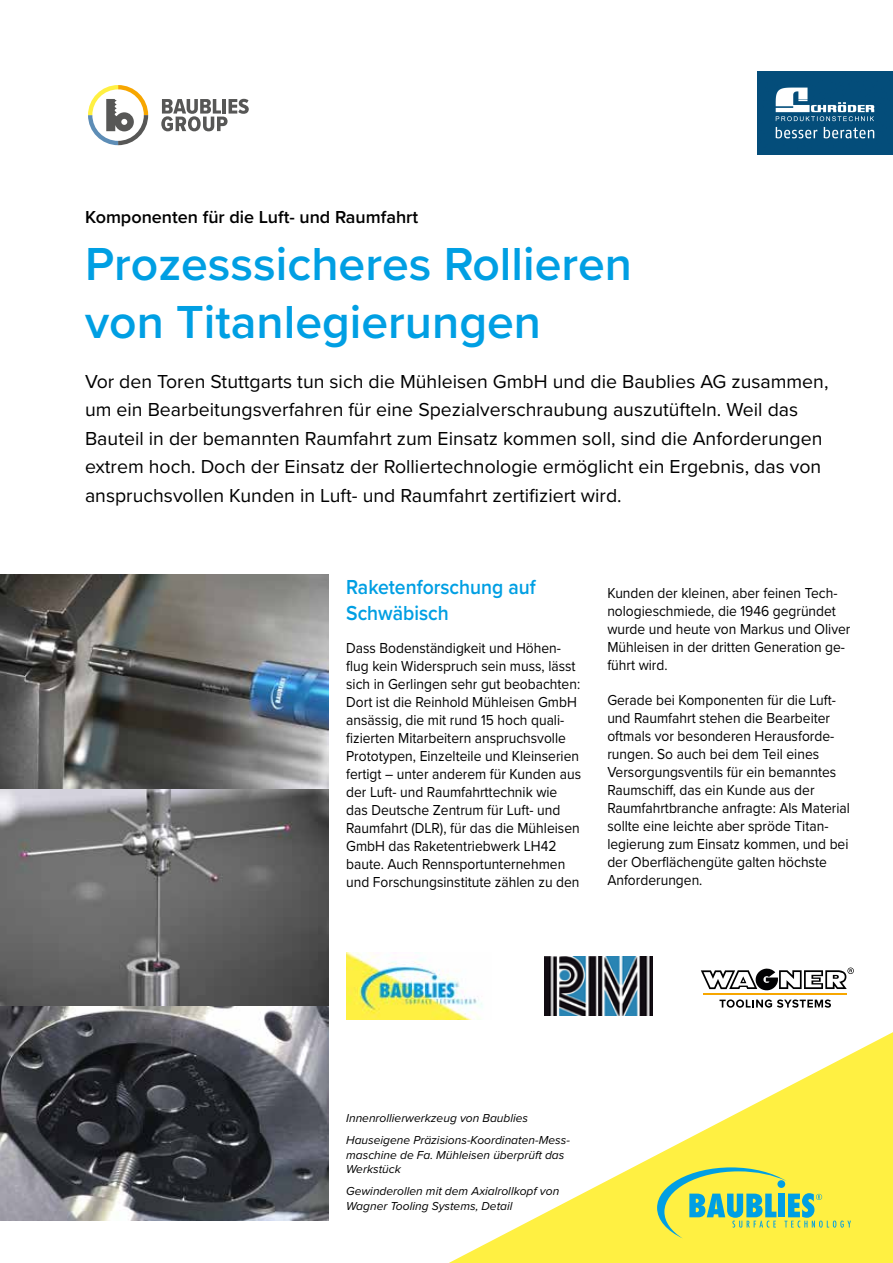
<style>
.page{position:relative;width:893px;height:1263px;background:#fff}
.page>*{position:absolute;margin:0;border:0;box-sizing:border-box;transform-origin:0 0}
.t1{font:600 48px/57.6px "Proxima Nova";color:#009fe3}
.t2{font:600 21px/25.2px "Proxima Nova";color:#009fe3;scale:.92 1}
.t3{font:19.5px/28.5px "Proxima Nova";color:#000}
.t4{font:600 18px "Proxima Nova";color:#000}
.t5{font:15px/18px "Proxima Nova";color:#000;scale:.92 1}
.t6{font:italic 12px/14.4px "Proxima Nova";color:#000}
</style>
<div class="page">
<svg style="left:88px;top:85px;width:60px;height:60px"></svg>
<svg style="left:161px;top:99px;width:88px;height:32px"></svg>
<img style="left:0;top:574px;width:328px;height:646px">
<img style="left:544px;top:956px;width:108px;height:60px">
<svg style="left:449px;top:1032px;width:444px;height:231px"></svg>
<svg style="left:657px;top:1167px;width:194px;height:71px;background:#c4dd66"></svg>
<hr style="left:704px;top:993px;width:143px;height:2px;background:#f7a600">
<svg style="left:701px;top:967px;width:153px;height:24px"></svg>
<svg style="left:719px;top:999px;width:112px;height:9px"></svg>
<img style="left:346px;top:952px;width:137px;height:67px">
<img style="left:758px;top:72px;width:134px;height:83px">
<p class="t4" style="left:85px;top:203px;width:335px">Komponenten für die Luft- und Raumfahrt</p>
<h1 class="t1" style="left:85px;top:234px;width:548px">Prozesssicheres Rollieren von Titanlegierungen</h1>
<p class="t3" style="left:85px;top:366px;width:745px">Vor den Toren Stuttgarts tun sich die Mühleisen GmbH und die Baublies AG zusammen, um ein Bearbeitungsverfahren für eine Spezialverschraubung auszutüfteln. Weil das Bauteil in der bemannten Raumfahrt zum Einsatz kommen soll, sind die Anforderungen extrem hoch. Doch der Einsatz der Rolliertechnologie ermöglicht ein Ergebnis, das von anspruchsvollen Kunden in Luft- und Raumfahrt zertifiziert wird.</p>
<h2 class="t2" style="left:346px;top:574px;width:208px">Raketenforschung auf<br>Schwäbisch</h2>
<p class="t5" style="left:346px;top:638px;width:257px">Dass Bodenständigkeit und Höhen&shy;flug kein Widerspruch sein muss, lässt sich in Gerlingen sehr gut beobachten:<br>Dort ist die Reinhold Mühleisen GmbH ansässig, die mit rund 15 hoch quali&shy;fizierten Mitarbeitern anspruchsvolle Prototypen, Einzelteile und Kleinserien fertigt – unter anderem für Kunden aus der Luft- und Raumfahrttechnik wie das Deutsche Zentrum für Luft- und Raumfahrt (DLR), für das die Mühleisen GmbH das Raketentriebwerk LH42 baute. Auch Rennsportunternehmen und Forschungsinstitute zählen zu den</p>
<p class="t5" style="left:607px;top:583px;width:266px">Kunden der kleinen, aber feinen Tech&shy;nologieschmiede, die 1946 gegründet wurde und heute von Markus und Oliver<br>Mühleisen in der dritten Generation ge&shy;führt wird.</p>
<p class="t5" style="left:607px;top:690px;width:265px">Gerade bei Komponenten für die Luft&shy;und Raumfahrt stehen die Bearbeiter oftmals vor besonderen Herausforde&shy;rungen. So auch bei dem Teil eines Versorgungsventils für ein bemanntes Raumschiff, das ein Kunde aus der Raumfahrtbranche anfragte: Als Material sollte eine leichte aber spröde Titan&shy;legierung zum Einsatz kommen, und bei der Oberflächengüte galten höchste Anforderungen.</p>
<p class="t6" style="left:346px;top:1110px;width:183px">Innenrollierwerkzeug von Baublies</p>
<p class="t6" style="left:346px;top:1132px;width:225px">Hauseigene Präzisions-Koordinaten-Mess&shy;maschine de Fa. Mühleisen überprüft das<br>Werkstück</p>
<p class="t6" style="left:346px;top:1184px;width:215px">Gewinderollen mit dem Axialrollkopf von<br>Wagner Tooling Systems, Detail</p>
</div>
